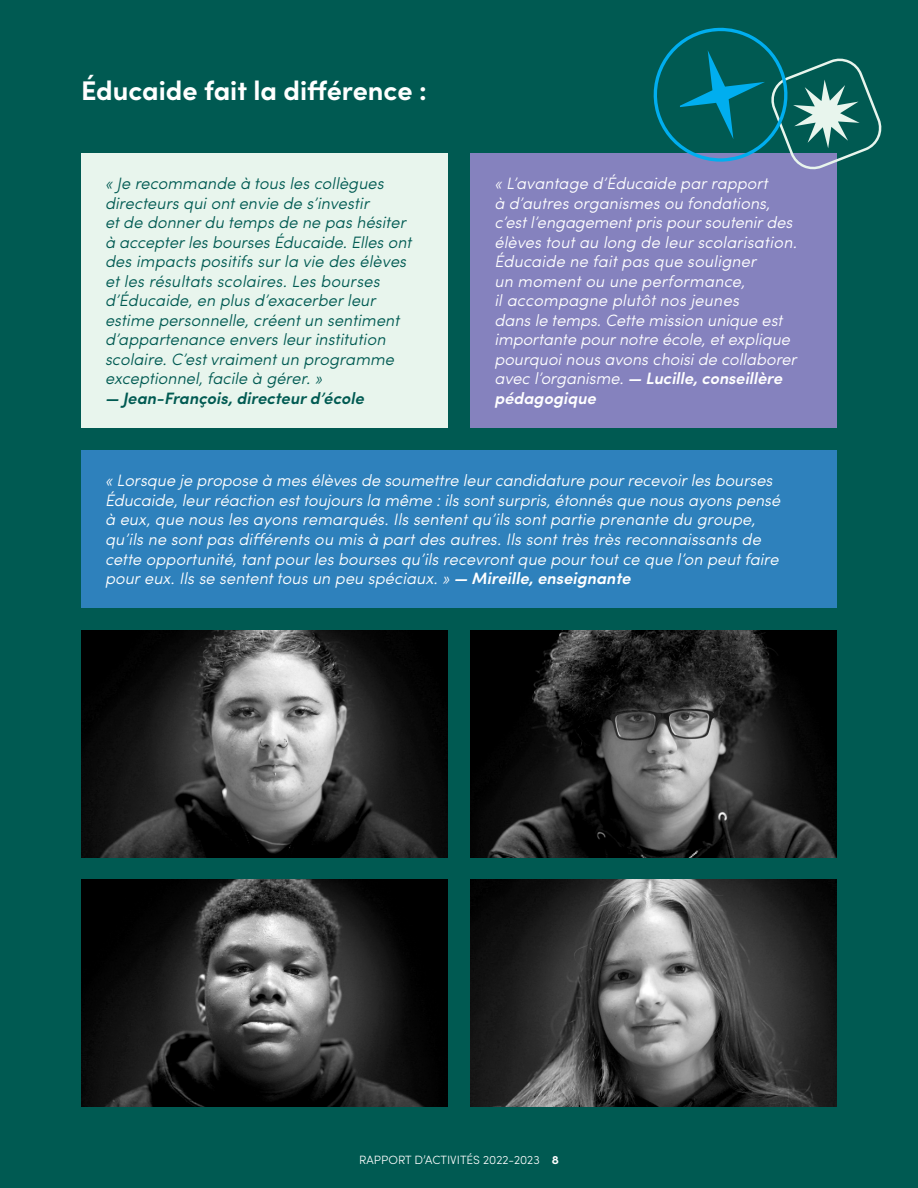
<style>
.page{position:relative;width:918px;height:1188px;background:#005a52}
.page>*{position:absolute;margin:0;border:0;box-sizing:border-box;transform-origin:0 0}
.t1{font:700 27px "Sofia Pro";color:#fff}
.t2{font:italic 300 16.5px/19.5px "Sofia Pro";color:#fff}
.t3{font:italic 300 16.5px/19.5px "Sofia Pro";color:#005a52}
.t4{font:italic 600 16.5px "Sofia Pro";color:#005a52}
.t5{font:300 12px "Sofia Pro";color:#fff}
.s1{font-weight:600}
.s2{font-weight:700}
</style>
<div class="page">
<div style="left:81px;top:153px;width:367px;height:275px;background:#e8f5ed"></div>
<div style="left:81px;top:450px;width:756px;height:158px;background:#2e81bc"></div>
<div style="left:470px;top:153px;width:367px;height:275px;background:#8582be"></div>
<svg style="left:653px;top:27px;width:229px;height:143px"></svg>
<img style="left:81px;top:630px;width:367px;height:227px">
<img style="left:81px;top:880px;width:367px;height:227px">
<img style="left:470px;top:630px;width:367px;height:227px">
<img style="left:470px;top:880px;width:367px;height:227px">
<h1 class="t1" style="left:81px;top:70px;width:347px">Éducaide fait la différence :</h1>
<p class="t3" style="left:105px;top:173px;width:308px">« Je recommande à tous les collègues directeurs qui ont envie de s’investir<br>et de donner du temps de ne pas hésiter à accepter les bourses Éducaide. Elles ont des impacts positifs sur la vie des élèves et les résultats scolaires. Les bourses d’Éducaide, en plus d’exacerber leur estime personnelle, créent un sentiment d’appartenance envers leur institution scolaire. C’est vraiment un programme exceptionnel, facile à gérer. »</p>
<p class="t4" style="left:105px;top:385px;width:260px">— Jean-François, directeur d’école</p>
<p class="t2" style="left:494px;top:173px;width:304px">« L’avantage d’Éducaide par rapport<br>à d’autres organismes ou fondations, c’est l’engagement pris pour soutenir des élèves tout au long de leur scolarisation.<br>Éducaide ne fait pas que souligner<br>un moment ou une performance,<br>il accompagne plutôt nos jeunes<br>dans le temps. Cette mission unique est importante pour notre école, et explique pourquoi nous avons choisi de collaborer avec l’organisme. <span class="s1">— Lucille, conseillère pédagogique</span></p>
<p class="t2" style="left:105px;top:470px;width:677px">« Lorsque je propose à mes élèves de soumettre leur candidature pour recevoir les bourses Éducaide, leur réaction est toujours la même : ils sont surpris, étonnés que nous ayons pensé à eux, que nous les ayons remarqués. Ils sentent qu’ils sont partie prenante du groupe, qu’ils ne sont pas différents ou mis à part des autres. Ils sont très très reconnaissants de cette opportunité, tant pour les bourses qu’ils recevront que pour tout ce que l’on peut faire pour eux. Ils se sentent tous un peu spéciaux. » <span class="s1">— Mireille, enseignante</span></p>
<p class="t5" style="left:359px;top:1151px;width:201px">RAPPORT D’ACTIVITÉS 2022-2023 <span class="s2">8</span></p>
</div>
